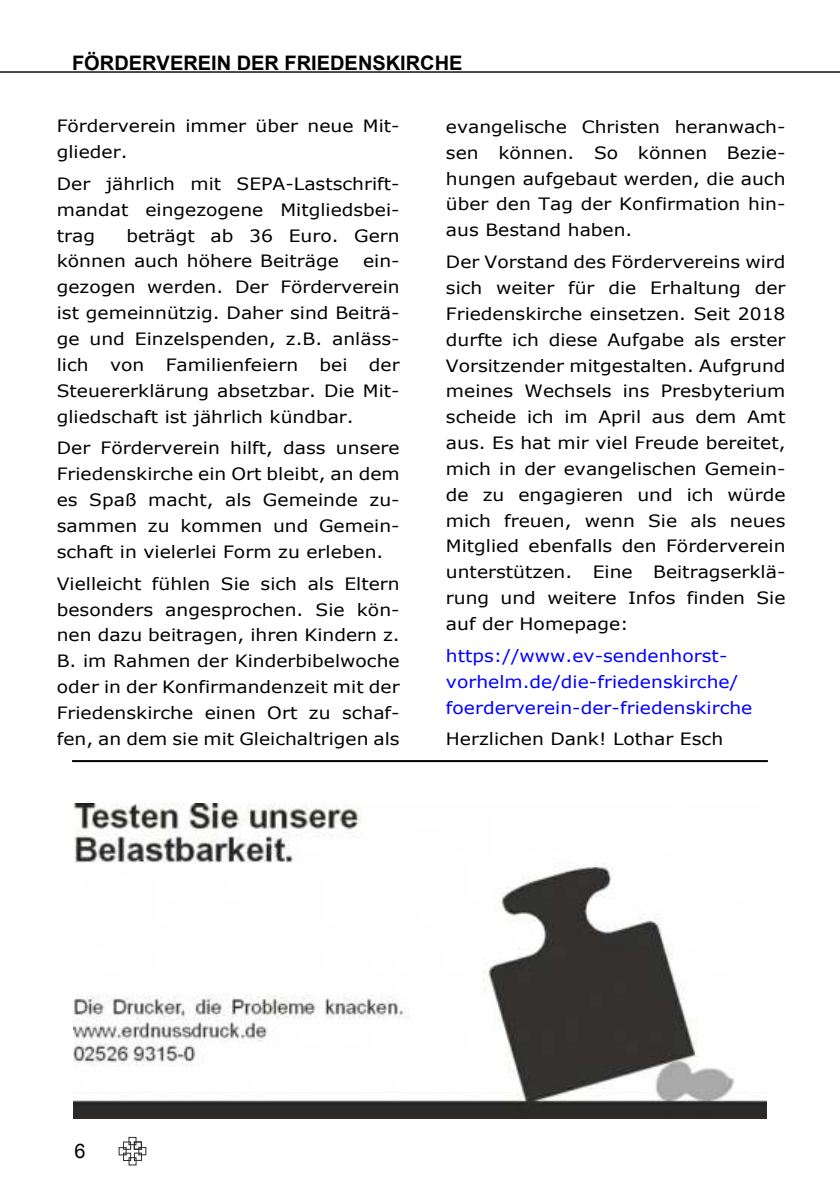
<style>
.page{position:relative;width:840px;height:1191px;background:#fff}
.page>*{position:absolute;margin:0;border:0;box-sizing:border-box;transform-origin:0 0}
.t1{font:700 20px "Arial";color:#000}
.t2{font:20px "Arial";color:#000}
.t3{font:17px/25.8px "Verdana";color:#000;text-align:justify;scale:1.1 1}
.t4{font:17px/25.8px "Verdana";color:#00f;scale:1.1 1}
</style>
<div class="page">
<div style="left:128px;top:1137px;width:8px;height:8px;border:1px solid #2c2b2a"></div>
<div style="left:123px;top:1141px;width:8px;height:8px;border:1px solid #2c2b2a"></div>
<div style="left:119px;top:1147px;width:7px;height:8px;border:1px solid #2c2b2a"></div>
<div style="left:123px;top:1152px;width:8px;height:8px;border:1px solid #2c2b2a"></div>
<div style="left:129px;top:1157px;width:7px;height:8px;border:1px solid #2c2b2a"></div>
<div style="left:134px;top:1152px;width:8px;height:8px;border:1px solid #2c2b2a"></div>
<div style="left:138px;top:1147px;width:8px;height:8px;border:1px solid #2c2b2a"></div>
<div style="left:134px;top:1141px;width:8px;height:8px;border:1px solid #2c2b2a"></div>
<hr style="left:0;top:71px;width:839px;height:2px;background:#000">
<hr style="left:72px;top:760px;width:695px;height:2px;background:#000">
<img style="left:74px;top:803px;width:691px;height:315px">
<p class="t1" style="left:72px;top:56px;width:392px">FÖRDERVEREIN DER FRIEDENSKIRCHE</p>
<p class="t3" style="left:57px;top:115px;width:313px">Förderverein immer über neue Mit&shy;glieder.</p>
<p class="t3" style="left:57px;top:172px;width:313px">Der jährlich mit SEPA-Lastschrift&shy;mandat eingezogene Mitgliedsbei&shy;trag</p>
<p class="t3" style="left:57px;top:224px;width:313px;text-indent:70px">beträgt ab 36 Euro. Gern können auch höhere Beiträge</p>
<p class="t3" style="left:57px;top:250px;width:313px;text-indent:306px">ein&shy;gezogen werden. Der Förderverein ist gemeinnützig. Daher sind Beiträ&shy;ge und Einzelspenden, z.B. anläss&shy;lich</p>
<p class="t3" style="left:110px;top:353px;width:33px">von</p>
<p class="t3" style="left:166px;top:353px;width:122px">Familienfeiern</p>
<p class="t3" style="left:319px;top:353px;width:27px">bei</p>
<p class="t3" style="left:57px;top:353px;width:313px;text-indent:312px">der Steuererklärung absetzbar. Die Mit&shy;gliedschaft ist jährlich kündbar.</p>
<p class="t3" style="left:57px;top:437px;width:313px">Der Förderverein hilft, dass unsere Friedenskirche ein Ort bleibt, an dem es Spaß macht, als Gemeinde zu&shy;sammen zu kommen und Gemein&shy;schaft in vielerlei Form zu erleben.</p>
<p class="t3" style="left:57px;top:572px;width:313px">Vielleicht fühlen Sie sich als Eltern besonders angesprochen. Sie kön&shy;nen dazu beitragen, ihren Kindern z.<br>B. im Rahmen der Kinderbibelwoche oder in der Konfirmandenzeit mit der Friedenskirche einen Ort zu schaf&shy;fen, an dem sie mit Gleichaltrigen als</p>
<p class="t3" style="left:445px;top:115px;width:310px">evangelische Christen heranwach&shy;sen können. So können Bezie&shy;hungen aufgebaut werden, die auch über den Tag der Konfirmation hin&shy;aus Bestand haben.</p>
<p class="t3" style="left:445px;top:250px;width:310px">Der Vorstand des Fördervereins wird sich weiter für die Erhaltung der Friedenskirche einsetzen. Seit 2018 durfte ich diese Aufgabe als erster Vorsitzender mitgestalten. Aufgrund meines Wechsels ins Presbyterium scheide ich im April aus dem Amt aus. Es hat mir viel Freude bereitet, mich in der evangelischen Gemein&shy;de zu engagieren und ich würde mich freuen, wenn Sie als neues Mitglied ebenfalls den Förderverein unterstützen. Eine Beitragserklä&shy;rung und weitere Infos finden Sie auf der Homepage:</p>
<p class="t4" style="left:445px;top:644px;width:280px">https://www.ev-sendenhorst&shy;vorhelm.de/die-friedenskirche/ foerderverein-der-friedenskirche</p>
<p class="t3" style="left:445px;top:728px;width:253px">Herzlichen Dank! Lothar Esch</p>
<p class="t2" style="left:74px;top:1143px;width:13px">6</p>
</div>
